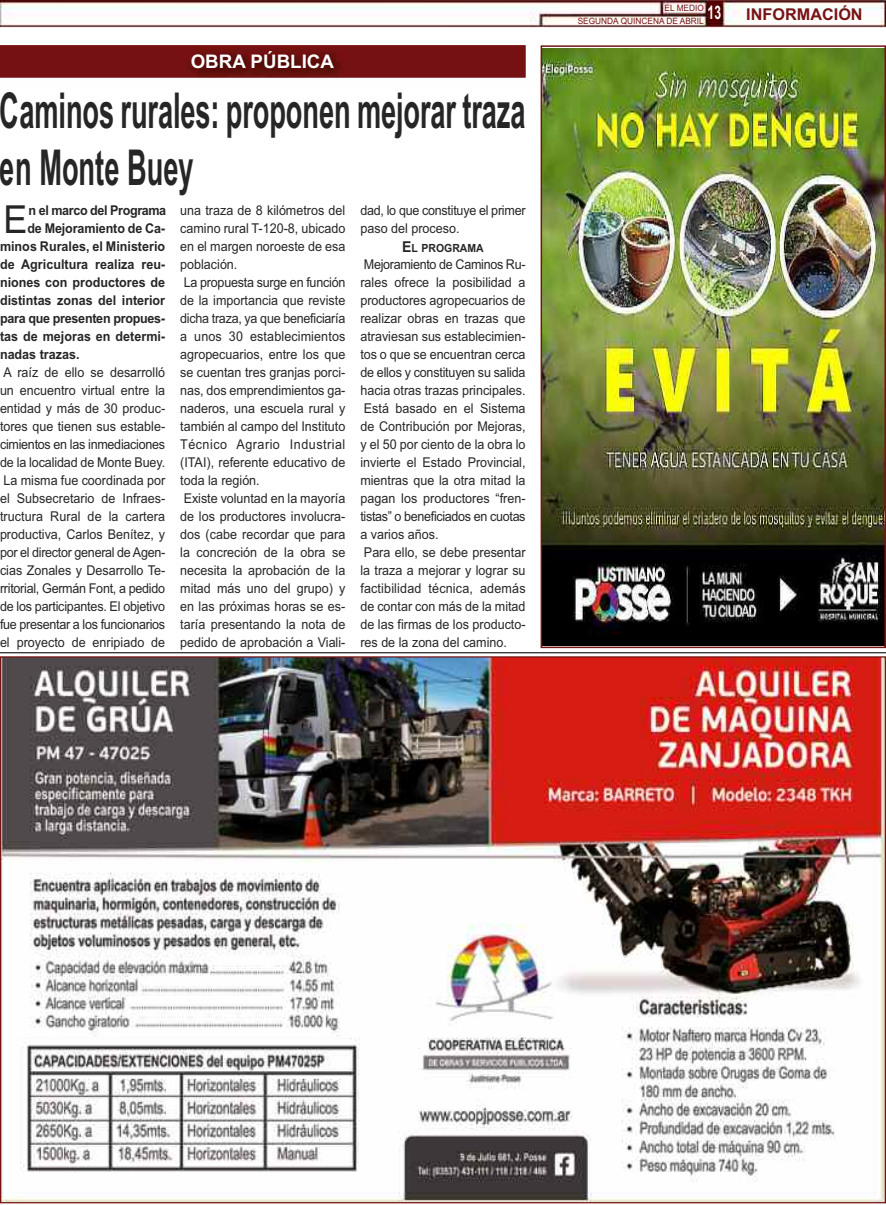
<style>
.page{position:relative;width:886px;height:1205px;background:#fff}
.page>*{position:absolute;margin:0;border:0;box-sizing:border-box;transform-origin:0 0}
.t1{font:700 49.5px/57px "Arial";letter-spacing:-.005em;color:#272627;scale:.55 1}
.t2{font:38.62px "Arial";color:#272627;scale:.93 1}
.t3{font:700 18.75px "Arial";color:#fff}
.t4{font:700 16.25px "Arial";color:#761313}
.t5{font:13.5px/18px "Arial";color:#272627;scale:.93 1}
.t6{font:700 13.5px "Arial";color:#272627;scale:.93 1}
.t7{font:13.5px/18px "Arial";letter-spacing:-.02em;color:#272627;scale:.93 1}
.t8{font:700 13.5px "Arial";letter-spacing:-.02em;color:#272627;scale:.93 1}
.t9{font:700 13.5px "Arial";letter-spacing:-.03em;color:#272627;scale:.93 1}
.t10{font:700 11.25px "Arial";color:#272627;scale:.93 1}
.t11{font:8.75px/13.1px "Arial";color:#761313;scale:.95 1}
.s1{font-size:15px}
</style>
<div class="page">
<img style="left:0;top:45px;width:525px;height:33px">
<img style="left:543px;top:48px;width:340px;height:597px">
<div style="left:540px;top:45px;width:346px;height:603px;border:2px solid #761313"></div>
<img style="left:2px;top:658px;width:882px;height:543px">
<hr style="left:0;top:652px;width:886px;height:1px;background:#272627">
<img style="left:0;top:0;width:886px;height:27px">
<h3 class="t3" style="left:191px;top:50px;width:145px">OBRA PÚBLICA</h3>
<h1 class="t1" style="left:0;top:83px;width:957px">Caminos rurales: proponen mejorar traza en Monte Buey</h1>
<h2 class="t2" style="left:4px;top:197px;width:27px">E</h2>
<p class="t9" style="left:29px;top:202px;width:150px">n el marco del Programa</p>
<p class="t5" style="left:180px;top:201px;width:179px">una traza de 8 kilómetros del camino rural T-120-8, ubicado en el margen noroeste de esa población.<br>La propuesta surge en función de la importancia que reviste dicha traza, ya que beneficiaría a unos 30 establecimientos agropecuarios, entre los que se cuentan tres granjas porci&shy;nas, dos emprendimientos ga&shy;naderos, una escuela rural y también al campo del Instituto<br>Técnico Agrario Industrial (ITAI), referente educativo de toda la región.<br>Existe voluntad en la mayoría de los productores involucra&shy;dos (cabe recordar que para la concreción de la obra se necesita la aprobación de la mitad más uno del grupo) y en las próximas horas se es&shy;taría presentando la nota de pedido de aprobación a Viali-</p>
<p class="t7" style="left:360px;top:201px;width:179px">dad, lo que constituye el primer paso del proceso.</p>
<p class="t6" style="left:27px;top:220px;width:150px">de Mejoramiento de Ca-</p>
<p class="t6" style="left:0;top:238px;width:179px">minos Rurales, el Ministerio</p>
<p class="t6" style="left:0;top:256px;width:179px">de Agricultura realiza reu-</p>
<p class="t6" style="left:0;top:274px;width:179px">niones con productores de</p>
<p class="t6" style="left:0;top:292px;width:179px">distintas zonas del interior</p>
<p class="t8" style="left:0;top:310px;width:179px">para que presenten propues-</p>
<p class="t6" style="left:0;top:328px;width:179px">tas de mejoras en determi-</p>
<p class="t6" style="left:0;top:346px;width:87px">nadas trazas.</p>
<p class="t5" style="left:0;top:363px;width:179px;text-align:justify">A raíz de ello se desarrolló un encuentro virtual entre la entidad y más de 30 produc&shy;tores que tienen sus estable&shy;cimientos en las inmediaciones de la localidad de Monte Buey.<br>La misma fue coordinada por el Subsecretario de Infraes&shy;tructura Rural de la cartera productiva, Carlos Benítez, y por el director general de Agen&shy;cias Zonales y Desarrollo Te&shy;rritorial, Germán Font, a pedido de los participantes. El objetivo fue presentar a los funcionarios el proyecto de enripiado de</p>
<p class="t10" style="left:402px;top:241px;width:89px"><span class="s1">E</span>L PROGRAMA</p>
<p class="t5" style="left:360px;top:255px;width:179px">Mejoramiento de Caminos Ru&shy;rales ofrece la posibilidad a productores agropecuarios de realizar obras en trazas que atraviesan sus establecimien&shy;tos o que se encuentran cerca de ellos y constituyen su salida hacia otras trazas principales.<br>Está basado en el Sistema de Contribución por Mejoras, y el 50 por ciento de la obra lo invierte el Estado Provincial, mientras que la otra mitad la pagan los productores “fren&shy;tistas” o beneficiados en cuotas a varios años.<br>Para ello, se debe presentar la traza a mejorar y lograr su factibilidad técnica, además de contar con más de la mitad de las firmas de los producto&shy;res de la zona del camino.</p>
<p class="t11" style="left:578px;top:2px;width:152px;text-indent:87px">EL MEDIO<br>SEGUNDA QUINCENA DE ABRIL <sup>13</sup></p>
<p class="t4" style="left:746px;top:5px;width:118px">INFORMACIÓN</p>
</div>
